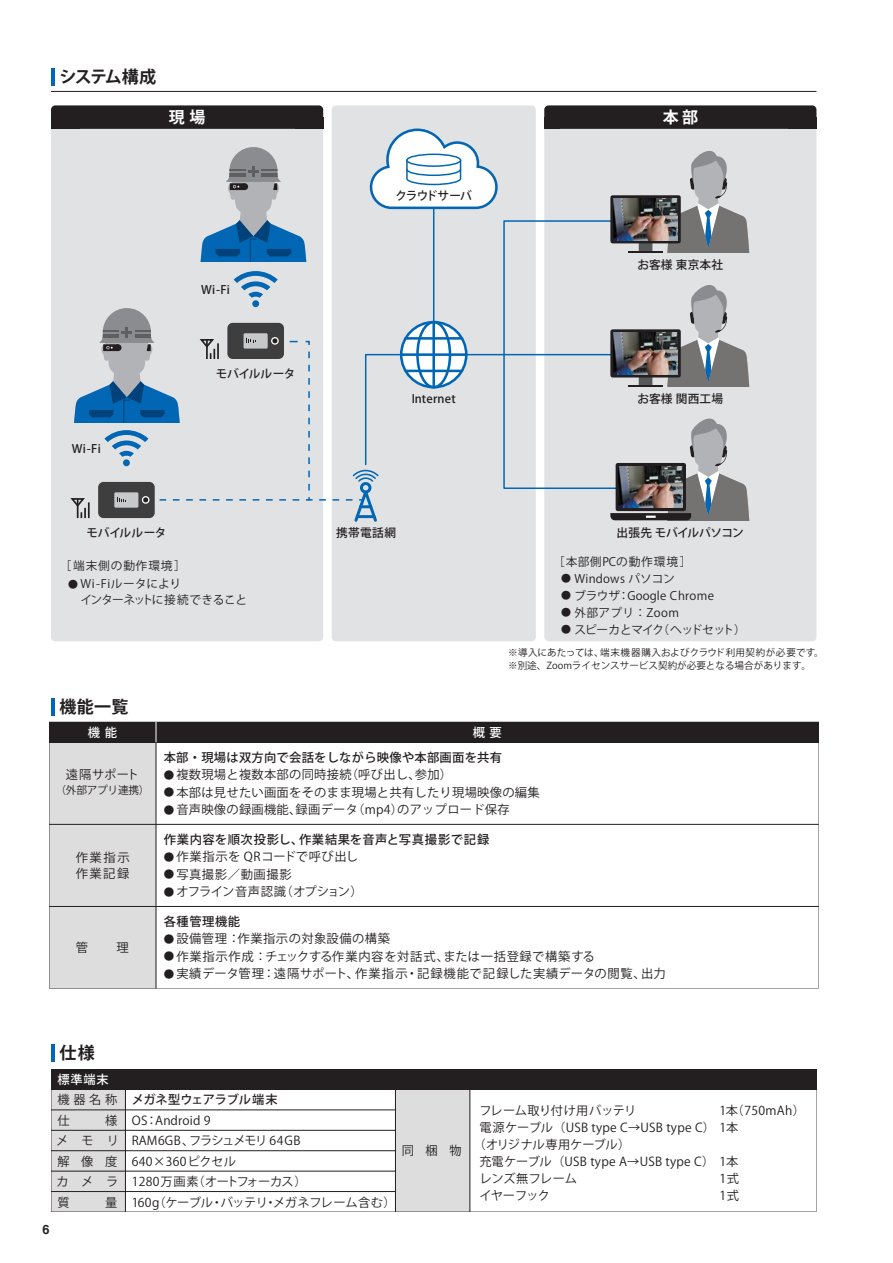
<style>
.page{position:relative;width:893px;height:1263px;background:#fff}
.page>*{position:absolute;margin:0;border:0;box-sizing:border-box;transform-origin:0 0}
.t1{font:700 16.95px "Koz Go Pro";letter-spacing:.02em;color:#231f20}
.t2{font:700 15.9px "Koz Go Pro";color:#fff}
.t3{font:700 12.75px "Helvetica";color:#231f20}
.t4{font:12.3px "Koz Go Pro";letter-spacing:.02em;color:#231f20}
.t5{font:12.3px "Koz Go Pro";letter-spacing:.04em;color:#231f20}
.t6{font:12.3px "Koz Go Pro";letter-spacing:.06em;color:#231f20}
.t7{font:500 12.3px "Koz Go Pro";letter-spacing:.02em;color:#231f20}
.t8{font:500 12.3px "Koz Go Pro";letter-spacing:.04em;color:#231f20}
.t9{font:12.3px "Koz Go Pro";letter-spacing:-.06em;color:#231f20}
.t10{font:12.3px/16.2px "Koz Go Pro";letter-spacing:.12em;color:#231f20}
.t11{font:500 12.3px "Koz Go Pro";color:#fff}
.t12{font:12.15px/20.4px "Koz Go Pro";color:#231f20}
.t13{font:12.15px "Koz Go Pro";letter-spacing:.02em;color:#231f20}
.t14{font:12.15px "Koz Go Pro";letter-spacing:-.02em;color:#231f20}
.t15{font:12.15px/20.4px "Koz Go Pro";letter-spacing:.95em;color:#231f20}
.t16{font:12.15px "Koz Go Pro";letter-spacing:-.03em;color:#231f20}
.t17{font:500 12.15px "Koz Go Pro";color:#231f20}
.t18{font:500 12.15px "Koz Go Pro";color:#fff}
.t19{font:500 11.7px "Koz Go Pro";letter-spacing:.02em;color:#231f20}
.t20{font:11.7px "Koz Go Pro";letter-spacing:.01em;color:#231f20}
.t21{font:11.7px/15.3px "Koz Go Pro";letter-spacing:-.02em;color:#231f20}
.t22{font:11.7px "Koz Go Pro";letter-spacing:-.03em;color:#231f20}
.t23{font:500 11.7px "Koz Go Pro";letter-spacing:-.02em;color:#231f20}
.t24{font:11.7px "Koz Go Pro";letter-spacing:.06em;color:#231f20}
.t25{font:11.7px "Koz Go Pro";letter-spacing:.03em;color:#231f20}
.t26{font:500 11.7px "Koz Go Pro";letter-spacing:-.04em;color:#231f20}
.t27{font:11.7px "Koz Go Pro";letter-spacing:.07em;color:#231f20}
.t28{font:500 11.7px "Koz Go Pro";letter-spacing:-.08em;color:#231f20}
.t29{font:10.65px "Koz Go Pro";letter-spacing:-.025em;color:#231f20}
.t30{font:9.6px/12.8px "Koz Go Pro";color:#231f20}
.s1{font-size:9.9px}
.s2{font-size:10.5px}
</style>
<div class="page">
<hr style="left:51px;top:1044px;width:4px;height:17px;background:#0166b3">
<hr style="left:51px;top:698px;width:4px;height:17px;background:#0166b3">
<hr style="left:51px;top:68px;width:4px;height:17px;background:#0166b3">
<hr style="left:51px;top:91px;width:765px;height:1px;background:#231f20">
<div style="left:51px;top:105px;width:272px;height:536px;background:#e1e2e4;border-radius:4px"></div>
<div style="left:332px;top:105px;width:204px;height:536px;background:#e1e2e4;border-radius:4px"></div>
<div style="left:544px;top:105px;width:272px;height:536px;background:#e1e2e4;border-radius:4px"></div>
<hr style="left:466px;top:354px;width:196px;height:1px;background:#0166b3">
<svg style="left:401px;top:322px;width:65px;height:65px;background:#deebf5"></svg>
<div style="left:400px;top:321px;width:68px;height:67px;border:3px solid #0166b3;border-radius:50%"></div>
<div style="left:416px;top:321px;width:35px;height:67px;border:3px solid #0166b3;border-radius:50%"></div>
<hr style="left:432px;top:322px;width:3px;height:65px;background:#0166b3">
<hr style="left:401px;top:353px;width:65px;height:3px;background:#0166b3">
<hr style="left:406px;top:337px;width:56px;height:3px;background:#0166b3">
<hr style="left:406px;top:370px;width:56px;height:2px;background:#0166b3">
<hr style="left:433px;top:208px;width:1px;height:114px;background:#0166b3">
<svg style="left:370px;top:129px;width:128px;height:80px"></svg>
<div style="left:503px;top:220px;width:160px;height:269px;border:1px solid #0166b3"></div>
<div style="left:51px;top:105px;width:272px;height:24px;background:#231f20;border-radius:4px"></div>
<div style="left:51px;top:117px;width:28px;height:12px;background:#231f20"></div>
<div style="left:295px;top:117px;width:28px;height:12px;background:#231f20"></div>
<div style="left:544px;top:105px;width:272px;height:24px;background:#231f20;border-radius:4px"></div>
<div style="left:544px;top:117px;width:16px;height:12px;background:#231f20"></div>
<div style="left:788px;top:117px;width:28px;height:12px;background:#231f20"></div>
<div style="left:252px;top:300px;width:7px;height:7px;background:#0166b3;border-radius:50%"></div>
<svg style="left:234px;top:271px;width:44px;height:27px"></svg>
<svg style="left:610px;top:151px;width:140px;height:102px"></svg>
<hr style="left:628px;top:251px;width:35px;height:2px;background:#231f20">
<img style="left:614px;top:198px;width:63px;height:42px">
<svg style="left:610px;top:284px;width:140px;height:103px"></svg>
<hr style="left:628px;top:385px;width:35px;height:2px;background:#231f20">
<img style="left:614px;top:333px;width:63px;height:41px">
<svg style="left:610px;top:417px;width:140px;height:103px"></svg>
<svg style="left:200px;top:147px;width:107px;height:115px"></svg>
<svg style="left:70px;top:308px;width:333px;height:214px"></svg>
<svg style="left:51px;top:1069px;width:765px;height:143px"></svg>
<hr style="left:51px;top:1089px;width:765px;height:1px;background:#231f20">
<hr style="left:51px;top:1110px;width:344px;height:1px;background:#231f20">
<hr style="left:51px;top:1130px;width:344px;height:1px;background:#231f20">
<hr style="left:51px;top:1150px;width:344px;height:1px;background:#231f20">
<hr style="left:51px;top:1171px;width:344px;height:1px;background:#231f20">
<hr style="left:125px;top:1069px;width:1px;height:143px;background:#231f20">
<hr style="left:51px;top:1191px;width:344px;height:1px;background:#231f20">
<svg style="left:49px;top:722px;width:770px;height:266px"></svg>
<hr style="left:49px;top:742px;width:770px;height:1px;background:#231f20">
<hr style="left:49px;top:824px;width:770px;height:1px;background:#231f20">
<hr style="left:156px;top:742px;width:1px;height:246px;background:#231f20">
<svg style="left:156px;top:722px;width:1px;height:20px"></svg>
<hr style="left:49px;top:906px;width:770px;height:1px;background:#231f20">
<h1 class="t1" style="left:60px;top:66px;width:98px">システム構成</h1>
<p class="t2" style="left:169px;top:107px;width:38px">現 場</p>
<p class="t2" style="left:663px;top:107px;width:37px">本 部</p>
<p class="t19" style="left:201px;top:282px;width:31px">Wi-Fi</p>
<p class="t28" style="left:396px;top:188px;width:78px">クラウドサーバ</p>
<p class="t19" style="left:637px;top:258px;width:87px">お客様東京本社</p>
<p class="t19" style="left:72px;top:441px;width:31px">Wi-Fi</p>
<p class="t23" style="left:216px;top:366px;width:81px">モバイルルータ</p>
<p class="t19" style="left:412px;top:391px;width:46px">Internet</p>
<p class="t19" style="left:637px;top:392px;width:87px">お客様関西工場</p>
<p class="t23" style="left:86px;top:525px;width:81px">モバイルルータ</p>
<p class="t27" style="left:60px;top:558px;width:127px">［端末側の動作環境］</p>
<p class="t21" style="left:81px;top:577px;width:168px;text-indent:-13px"><span class="s1">●</span> Wi-Fiルータにより<br>インターネットに接続できること</p>
<h1 class="t1" style="left:60px;top:696px;width:71px">機能一覧</h1>
<p class="t19" style="left:336px;top:525px;width:61px">携帯電話網</p>
<p class="t26" style="left:617px;top:525px;width:129px">出張先 モバイルパソコン</p>
<p class="t24" style="left:553px;top:554px;width:140px">［本部側PCの動作環境］</p>
<p class="t20" style="left:561px;top:571px;width:115px"><span class="s1">●</span> Windows パソコン</p>
<p class="t20" style="left:561px;top:588px;width:154px"><span class="s1">●</span> ブラウザ：Google Chrome</p>
<p class="t25" style="left:561px;top:605px;width:119px"><span class="s1">●</span> 外部アプリ：Zoom</p>
<p class="t22" style="left:561px;top:622px;width:186px"><span class="s1">●</span> スピーカとマイク（ヘッドセット）</p>
<p class="t30" style="left:508px;top:647px;width:317px">※導入にあたっては、端末機器購入およびクラウド利用契約が必要です。※別途、Zoomライセンスサービス契約が必要となる場合があります。</p>
<p class="t11" style="left:88px;top:724px;width:31px">機 能</p>
<p class="t11" style="left:473px;top:724px;width:31px">概 要</p>
<p class="t7" style="left:164px;top:749px;width:340px">本部・現場は双方向で会話をしながら映像や本部画面を共有</p>
<p class="t4" style="left:164px;top:767px;width:290px"><span class="s2">●</span> 複数現場と複数本部の同時接続（呼び出し、参加）</p>
<p class="t4" style="left:164px;top:784px;width:377px"><span class="s2">●</span> 本部は見せたい画面をそのまま現場と共有したり現場映像の編集</p>
<p class="t4" style="left:164px;top:802px;width:347px"><span class="s2">●</span> 音声映像の録画機能、録画データ（mp4）のアップロード保存</p>
<p class="t8" style="left:164px;top:831px;width:327px">作業内容を順次投影し、作業結果を音声と写真撮影で記録</p>
<p class="t5" style="left:164px;top:849px;width:196px"><span class="s2">●</span> 作業指示を QRコードで呼び出し</p>
<p class="t5" style="left:164px;top:866px;width:130px"><span class="s2">●</span> 写真撮影／動画撮影</p>
<p class="t9" style="left:164px;top:884px;width:201px"><span class="s2">●</span> オフライン音声認識（オプション）</p>
<p class="t7" style="left:164px;top:913px;width:78px">各種管理機能</p>
<p class="t5" style="left:164px;top:931px;width:228px"><span class="s2">●</span> 設備管理：作業指示の対象設備の構築</p>
<p class="t6" style="left:164px;top:948px;width:432px"><span class="s2">●</span> 作業指示作成：チェックする作業内容を対話式、または一括登録で構築する</p>
<p class="t5" style="left:164px;top:966px;width:504px"><span class="s2">●</span> 実績データ管理：遠隔サポート、作業指示・記録機能で記録した実績データの閲覧、出力</p>
<p class="t4" style="left:66px;top:767px;width:75px">遠隔サポート</p>
<p class="t29" style="left:56px;top:783px;width:96px">（外部アプリ連携）</p>
<p class="t10" style="left:76px;top:850px;width:55px">作業指示作業記録</p>
<p class="t4" style="left:76px;top:939px;width:14px">管</p>
<p class="t4" style="left:116px;top:939px;width:14px">理</p>
<p class="t3" style="left:43px;top:1219px;width:9px">6</p>
<h1 class="t1" style="left:60px;top:1042px;width:37px">仕様</h1>
<p class="t18" style="left:57px;top:1072px;width:53px">標準端末</p>
<p class="t15" style="left:56px;top:1090px;width:65px">機器名称仕　様メモリ解像度カメラ質</p>
<p class="t13" style="left:105px;top:1194px;width:14px">量</p>
<p class="t17" style="left:132px;top:1092px;width:147px">メガネ型ウェアラブル端末</p>
<p class="t12" style="left:132px;top:1110px;width:265px">OS：Android 9<br>RAM6GB、フラシュメモリ 64GB<br>640×360ピクセル<br>1280万画素（オートフォーカス）<br>160g（ケーブル・バッテリ・メガネフレーム含む）</p>
<p class="t13" style="left:402px;top:1143px;width:61px">同梱物</p>
<p class="t14" style="left:479px;top:1102px;width:158px">フレーム取り付け用バッテリ</p>
<p class="t13" style="left:719px;top:1102px;width:87px">1本（750mAh）</p>
<p class="t13" style="left:479px;top:1119px;width:261px">電源ケーブル（USB type C→USB type C） 1本</p>
<p class="t16" style="left:473px;top:1136px;width:158px">（オリジナル専用ケーブル）</p>
<p class="t13" style="left:479px;top:1153px;width:261px">充電ケーブル（USB type A→USB type C） 1本</p>
<p class="t14" style="left:479px;top:1170px;width:99px">レンズ無フレーム</p>
<p class="t13" style="left:719px;top:1170px;width:21px">1式</p>
<p class="t13" style="left:479px;top:1187px;width:72px">イヤーフック</p>
<p class="t13" style="left:719px;top:1187px;width:21px">1式</p>
</div>
